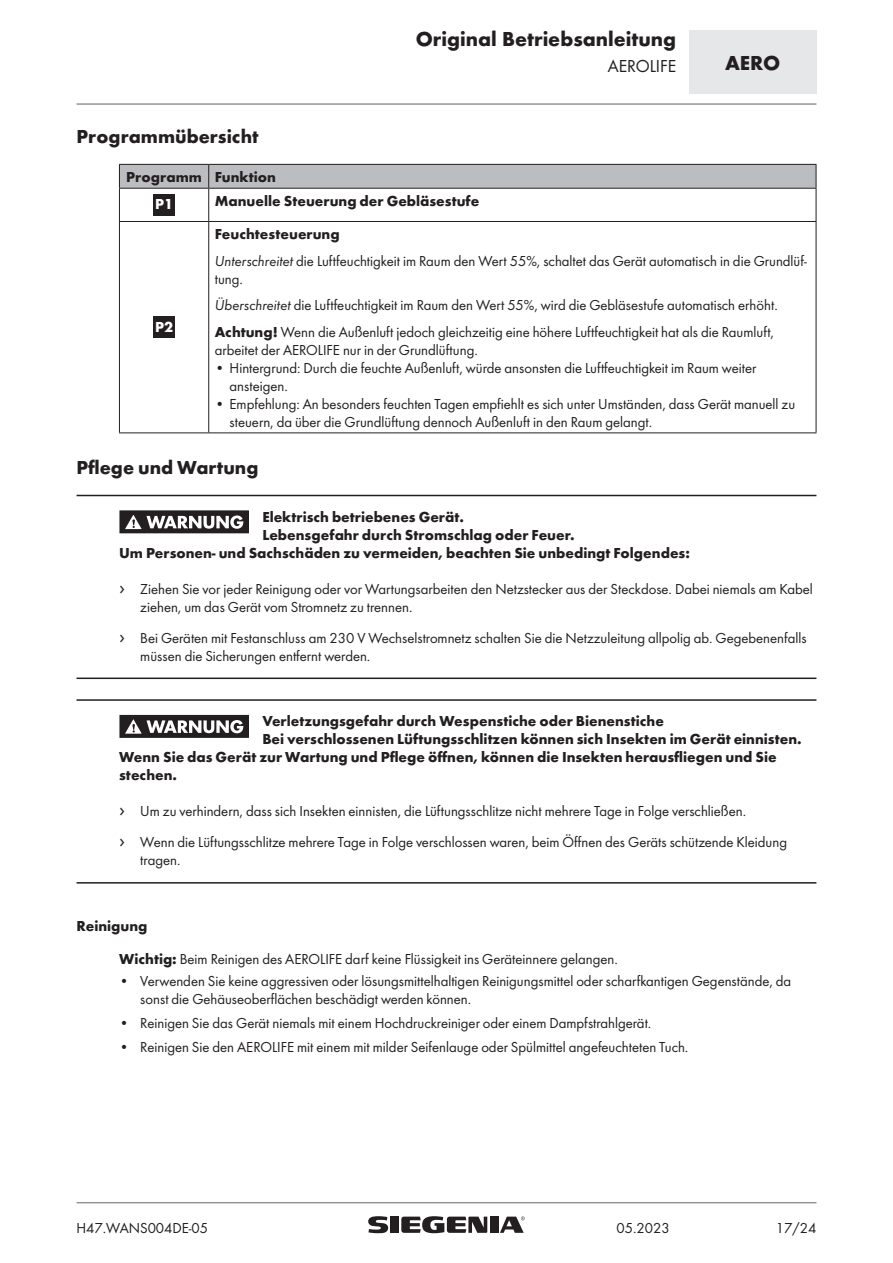
<style>
.page{position:relative;width:893px;height:1263px;background:#fff}
.page>*{position:absolute;margin:0;border:0;box-sizing:border-box;transform-origin:0 0}
.t1{font:700 21px "Futura";color:#231f20}
.t2{font:700 19.5px "Futura";color:#231f20}
.t3{font:18px "Futura Boo";color:#231f20}
.t4{font:15px/18px "Futura Boo";color:#231f20}
.t5{font:700 15px "Futura";color:#231f20}
.t6{font:700 15px "Futura";color:#fff}
.s1{font-family:"Futura Boo Obl"}
.s2{font-family:"Futura";font-weight:700}
.s3{font-size:21px}
</style>
<div class="page">
<hr style="left:77px;top:103px;width:739px;height:2px;background:#939598">
<hr style="left:77px;top:1202px;width:739px;height:1px;background:#939598">
<div style="left:390px;top:1216px;width:9px;height:17px;background:#231f20"></div>
<svg style="left:368px;top:1216px;width:20px;height:17px"></svg>
<div style="left:490px;top:1216px;width:9px;height:17px;background:#231f20"></div>
<svg style="left:401px;top:1216px;width:86px;height:17px"></svg>
<svg style="left:500px;top:1216px;width:25px;height:17px"></svg>
<div style="left:689px;top:30px;width:127px;height:64px;background:#e6e7e9"></div>
<hr style="left:77px;top:495px;width:739px;height:1px;background:#231f20">
<hr style="left:77px;top:677px;width:739px;height:2px;background:#231f20">
<hr style="left:77px;top:699px;width:739px;height:2px;background:#231f20">
<hr style="left:77px;top:882px;width:739px;height:1px;background:#231f20">
<div style="left:119px;top:164px;width:90px;height:24px;background:#bcbdc0"></div>
<div style="left:209px;top:164px;width:607px;height:24px;background:#bcbdc0"></div>
<hr style="left:119px;top:164px;width:90px;height:1px;background:#231f20">
<svg style="left:119px;top:165px;width:1px;height:23px"></svg>
<hr style="left:209px;top:164px;width:607px;height:1px;background:#231f20">
<svg style="left:208px;top:165px;width:1px;height:23px"></svg>
<svg style="left:816px;top:165px;width:1px;height:23px"></svg>
<hr style="left:119px;top:188px;width:90px;height:1px;background:#231f20">
<hr style="left:119px;top:189px;width:1px;height:32px;background:#231f20">
<hr style="left:209px;top:188px;width:607px;height:1px;background:#231f20">
<hr style="left:208px;top:189px;width:1px;height:32px;background:#231f20">
<hr style="left:816px;top:189px;width:1px;height:32px;background:#231f20">
<hr style="left:119px;top:221px;width:90px;height:1px;background:#231f20">
<hr style="left:119px;top:222px;width:1px;height:210px;background:#231f20">
<hr style="left:209px;top:221px;width:607px;height:1px;background:#231f20">
<hr style="left:208px;top:222px;width:1px;height:210px;background:#231f20">
<hr style="left:816px;top:222px;width:1px;height:210px;background:#231f20">
<hr style="left:119px;top:432px;width:90px;height:1px;background:#231f20">
<hr style="left:209px;top:432px;width:607px;height:1px;background:#231f20">
<div style="left:153px;top:194px;width:22px;height:21px;background:#231f20"></div>
<div style="left:153px;top:317px;width:22px;height:21px;background:#231f20"></div>
<div style="left:120px;top:511px;width:128px;height:22px;background:#231f20"></div>
<div style="left:119px;top:510px;width:130px;height:23px;border:1px solid #231f20"></div>
<svg style="left:121px;top:510px;width:122px;height:22px"></svg>
<div style="left:120px;top:715px;width:128px;height:22px;background:#231f20"></div>
<div style="left:119px;top:715px;width:130px;height:23px;border:1px solid #231f20"></div>
<svg style="left:121px;top:715px;width:122px;height:19px"></svg>
<h1 class="t1" style="left:416px;top:26px;width:262px">Original Betriebsanleitung</h1>
<p class="t3" style="left:608px;top:55px;width:70px">AEROLIFE</p>
<h1 class="t1" style="left:725px;top:50px;width:57px">AERO</h1>
<h2 class="t2" style="left:77px;top:124px;width:184px">Programmübersicht</h2>
<p class="t5" style="left:126px;top:168px;width:151px">Programm Funktion</p>
<p class="t6" style="left:155px;top:195px;width:19px">P1</p>
<p class="t5" style="left:215px;top:192px;width:266px">Manuelle Steuerung der Gebläsestufe</p>
<p class="t5" style="left:215px;top:225px;width:126px">Feuchtesteuerung</p>
<p class="t4" style="left:215px;top:252px;width:593px"><span class="s1">Unterschreitet</span> die Luftfeuchtigkeit im Raum den Wert 55%, schaltet das Gerät automatisch in die Grundlüf&shy;tung.</p>
<p class="t4" style="left:215px;top:292px;width:564px;line-height:26.5px"><span class="s1">Überschreitet</span> die Luftfeuchtigkeit im Raum den Wert 55%, wird die Gebläsestufe automatisch erhöht.<br><span class="s2">Achtung!</span> Wenn die Außenluft jedoch gleichzeitig eine höhere Luftfeuchtigkeit hat als die Raumluft,</p>
<p class="t4" style="left:215px;top:341px;width:265px">arbeitet der AEROLIFE nur in der Grundlüftung.</p>
<p class="t4" style="left:230px;top:359px;width:528px;text-indent:-15px">• Hintergrund: Durch die feuchte Außenluft, würde ansonsten die Luftfeuchtigkeit im Raum weiter ansteigen.</p>
<p class="t4" style="left:230px;top:395px;width:567px;text-indent:-15px">• Empfehlung: An besonders feuchten Tagen empfiehlt es sich unter Umständen, dass Gerät manuell zu steuern, da über die Grundlüftung dennoch Außenluft in den Raum gelangt.</p>
<h2 class="t2" style="left:77px;top:455px;width:183px">Pflege und Wartung</h2>
<p class="t5" style="left:262px;top:507px;width:203px">Elektrisch betriebenes Gerät.</p>
<p class="t5" style="left:262px;top:525px;width:314px">Lebensgefahr durch Stromschlag oder Feuer.</p>
<p class="t5" style="left:119px;top:543px;width:572px">Um Personen- und Sachschäden zu vermeiden, beachten Sie unbedingt Folgendes:</p>
<p class="t4" style="left:140px;top:580px;width:674px;text-indent:-21px"><span class="s3">›</span> Ziehen Sie vor jeder Reinigung oder vor Wartungsarbeiten den Netzstecker aus der Steckdose. Dabei niemals am Kabel ziehen, um das Gerät vom Stromnetz zu trennen.</p>
<p class="t4" style="left:140px;top:628px;width:668px;text-indent:-21px"><span class="s3">›</span> Bei Geräten mit Festanschluss am 230 V Wechselstromnetz schalten Sie die Netzzuleitung allpolig ab. Gegebenenfalls müssen die Sicherungen entfernt werden.</p>
<p class="t6" style="left:155px;top:317px;width:19px">P2</p>
<p class="t5" style="left:262px;top:712px;width:403px">Verletzungsgefahr durch Wespenstiche oder Bienenstiche</p>
<p class="t5" style="left:262px;top:730px;width:541px">Bei verschlossenen Lüftungsschlitzen können sich Insekten im Gerät einnisten.</p>
<p class="t5" style="left:119px;top:748px;width:659px">Wenn Sie das Gerät zur Wartung und Pflege öffnen, können die Insekten herausfliegen und Sie</p>
<p class="t5" style="left:119px;top:766px;width:60px">stechen.</p>
<p class="t4" style="left:119px;top:796px;width:669px;line-height:30.8px"><span class="s3">›</span> Um zu verhindern, dass sich Insekten einnisten, die Lüftungsschlitze nicht mehrere Tage in Folge verschließen.<br><span class="s3">›</span> Wenn die Lüftungsschlitze mehrere Tage in Folge verschlossen waren, beim Öffnen des Geräts schützende Kleidung</p>
<p class="t4" style="left:140px;top:851px;width:42px">tragen.</p>
<p class="t5" style="left:77px;top:916px;width:72px">Reinigung</p>
<p class="t4" style="left:119px;top:950px;width:500px"><span class="s2">Wichtig:</span> Beim Reinigen des AEROLIFE darf keine Flüssigkeit ins Geräteinnere gelangen.</p>
<p class="t4" style="left:140px;top:972px;width:652px;text-indent:-21px">• Verwenden Sie keine aggressiven oder lösungsmittelhaltigen Reinigungsmittel oder scharfkantigen Gegenstände, da sonst die Gehäuseoberflächen beschädigt werden können.</p>
<p class="t4" style="left:119px;top:1014px;width:534px">• Reinigen Sie das Gerät niemals mit einem Hochdruckreiniger oder einem Dampfstrahlgerät.</p>
<p class="t4" style="left:119px;top:1038px;width:571px">• Reinigen Sie den AEROLIFE mit einem mit milder Seifenlauge oder Spülmittel angefeuchteten Tuch.</p>
<p class="t4" style="left:77px;top:1219px;width:133px">H47.WANS004DE-05</p>
<p class="t4" style="left:617px;top:1219px;width:55px">05.2023</p>
<p class="t4" style="left:776px;top:1219px;width:42px">17/24</p>
</div>
